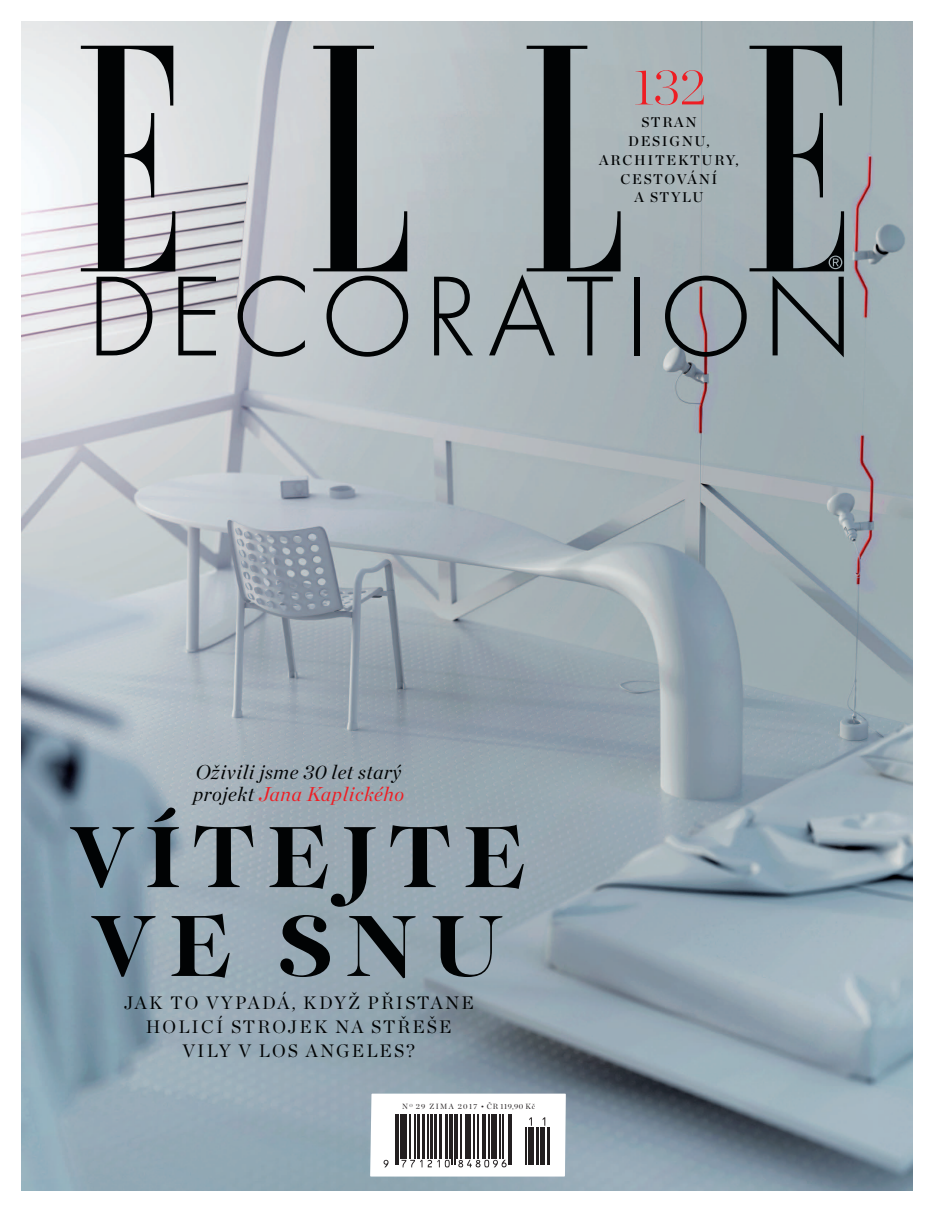
<style>
.page{position:relative;width:936px;height:1212px;background:#fff}
.page>*{position:absolute;margin:0;border:0;box-sizing:border-box;transform-origin:0 0}
.t1{font:700 88.95px/88.9px "PF Regal Display Pro";letter-spacing:.14em;color:#010304}
.t2{font:200 50.85px "Chronicle Display";color:#ee1d23}
.t3{font:italic 19.95px/23px "Chronicle Display";letter-spacing:.03em;color:#010304}
.t4{font:18px/24px "Chronicle Display";letter-spacing:.12em;color:#010304;text-align:center}
.t5{font:14.1px/18.8px "Chronicle Display Semi";letter-spacing:.12em;color:#010304;text-align:center}
.t6{font:7.5px "Chronicle Display";letter-spacing:.17em;color:#231f20}
.s1{color:#ee1d23}
</style>
<div class="page">
<img style="left:21px;top:21px;width:891px;height:1170px">
<svg style="left:81px;top:46px;width:94px;height:225px;background:#8c8d8f"></svg>
<svg style="left:96px;top:277px;width:56px;height:78px;background:#a4a3a6"></svg>
<svg style="left:178px;top:277px;width:38px;height:78px;background:#929597"></svg>
<svg style="left:237px;top:276px;width:68px;height:81px;background:#a3a7ab"></svg>
<svg style="left:313px;top:46px;width:95px;height:311px;background:#8d9295"></svg>
<svg style="left:434px;top:277px;width:39px;height:78px;background:#767e81"></svg>
<svg style="left:489px;top:46px;width:131px;height:309px;background:#899295"></svg>
<div style="left:634px;top:277px;width:5px;height:78px;background:#010304"></div>
<svg style="left:665px;top:46px;width:179px;height:311px;background:#858f93"></svg>
<svg style="left:370px;top:1093px;width:196px;height:83px"></svg>
<hr style="left:525px;top:1127px;width:1px;height:37px;background:#231f20">
<hr style="left:528px;top:1127px;width:2px;height:37px;background:#231f20">
<hr style="left:531px;top:1127px;width:3px;height:37px;background:#231f20">
<hr style="left:536px;top:1127px;width:3px;height:37px;background:#231f20">
<hr style="left:540px;top:1127px;width:1px;height:37px;background:#231f20">
<hr style="left:542px;top:1127px;width:3px;height:37px;background:#231f20">
<hr style="left:547px;top:1127px;width:3px;height:37px;background:#231f20">
<p class="t2" style="left:634px;top:48px;width:74px">132</p>
<p class="t5" style="left:599px;top:112px;width:141px">STRAN<br>DESIGNU,<br>ARCHITEKTURY,<br>CESTOVÁNÍ<br>A STYLU</p>
<p class="t3" style="left:193px;top:758px;width:212px">Oživili jsme 30 let starý projekt <span class="s1">Jana Kaplického</span></p>
<p class="t1" style="left:69px;top:814px;width:457px">VÍTEJTE<br>VE SNU</p>
<p class="t4" style="left:124px;top:989px;width:351px">JAK TO VYPADÁ, KDYŽ PŘISTANE<br>HOLICÍ STROJEK NA STŘEŠE<br>VILY V LOS ANGELES?</p>
<p class="t6" style="left:402px;top:1101px;width:134px">N <sup>O</sup> 29 ZIMA 2017 • ČR 119,90 Kč</p>
</div>
